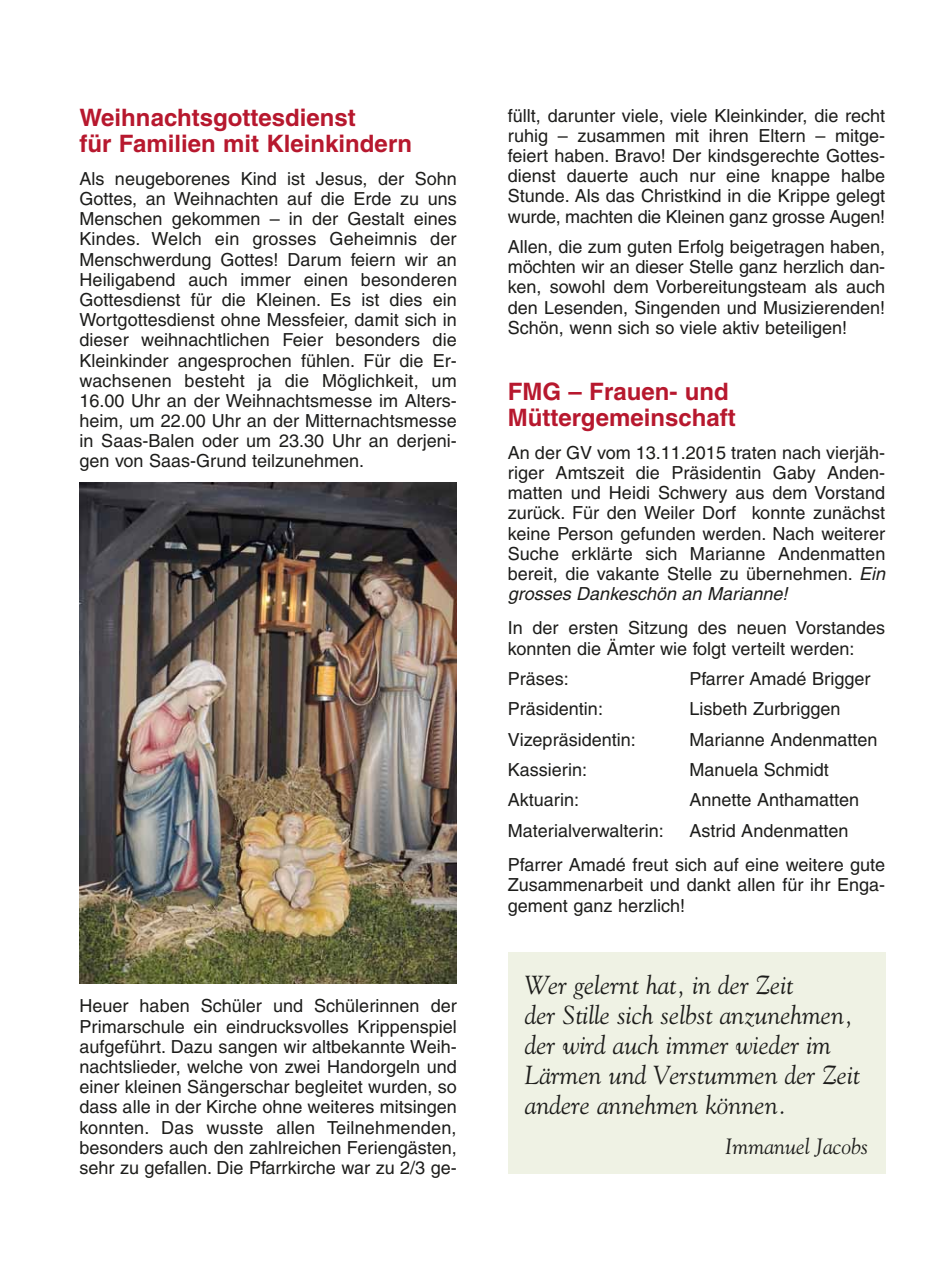
<style>
.page{position:relative;width:942px;height:1276px;background:#fff}
.page>*{position:absolute;margin:0;border:0;box-sizing:border-box;transform-origin:0 0}
.t1{font:italic 26px/30px "Goudy";color:#1d1d1b}
.t2{font:700 24px/26.2px "Helvetica";color:#b7182e}
.t3{font:italic 22px "Goudy";color:#1d1d1b}
.t4{font:18px/20.2px "Helvetica";color:#1d1d1b;text-align:justify}
.s1{font-style:italic}
</style>
<div class="page">
<div style="left:507px;top:952px;width:377px;height:222px;background:#eff2e4"></div>
<img style="left:79px;top:482px;width:377px;height:502px">
<h2 class="t2" style="left:79px;top:104px;width:334px">Weihnachtsgottesdienst<br>für Familien mit Kleinkindern</h2>
<p class="t4" style="left:79px;top:168px;width:379px">Als neugeborenes Kind ist Jesus, der Sohn Gottes, an Weihnachten auf die Erde zu uns Menschen gekommen – in der Gestalt eines Kindes. Welch ein grosses Geheimnis der Menschwerdung Gottes! Darum feiern wir an Heiligabend auch immer einen besonderen Gottesdienst für die Kleinen. Es ist dies ein Wortgottesdienst ohne Messfeier, damit sich in dieser weihnachtlichen Feier besonders die Kleinkinder angesprochen fühlen. Für die Er - wachsenen besteht ja die Möglichkeit, um 16.00 Uhr an der Weihnachtsmesse im Alters&shy;heim, um 22.00 Uhr an der Mitternachtsmesse in Saas-Balen oder um 23.30 Uhr an derjeni&shy;gen von Saas-Grund teilzunehmen.</p>
<p class="t4" style="left:79px;top:996px;width:379px">Heuer haben Schüler und Schülerinnen der Primarschule ein eindrucksvolles Krippenspiel aufgeführt. Dazu sangen wir altbekannte Weih&shy;nachtslieder, welche von zwei Handorgeln und einer kleinen Sängerschar begleitet wurden, so dass alle in der Kirche ohne weiteres mitsingen konnten. Das wusste allen Teilnehmenden, besonders auch den zahlreichen Feriengästen, sehr zu gefallen. Die Pfarrkirche war zu 2/3 ge -</p>
<p class="t4" style="left:507px;top:105px;width:379px">füllt, darunter viele, viele Kleinkinder, die recht ruhig – zusammen mit ihren Eltern – mitge&shy;feiert haben. Bravo! Der kindsgerechte Gottes&shy;dienst dauerte auch nur eine knappe halbe Stunde. Als das Christkind in die Krippe gelegt wurde, machten die Kleinen ganz grosse Augen!</p>
<p class="t4" style="left:507px;top:236px;width:379px">Allen, die zum guten Erfolg beigetragen haben, möchten wir an dieser Stelle ganz herzlich dan&shy;ken, sowohl dem Vorbereitungsteam als auch den Lesenden, Singenden und Musizierenden!<br>Schön, wenn sich so viele aktiv beteiligen!</p>
<h2 class="t2" style="left:507px;top:378px;width:229px">FMG – Frauen- und<br>Müttergemeinschaft</h2>
<p class="t4" style="left:507px;top:442px;width:379px">An der GV vom 13.11.2015 traten nach vierjäh&shy;riger Amtszeit die Präsidentin Gaby Anden&shy;matten und Heidi Schwery aus dem Vorstand zurück. Für den Weiler Dorf konnte zunächst keine Person gefunden werden. Nach weiterer Suche erklärte sich Marianne Andenmatten bereit, die vakante Stelle zu übernehmen. <span class="s1">Ein grosses Dankeschön an Marianne!</span></p>
<p class="t4" style="left:507px;top:618px;width:379px">In der ersten Sitzung des neuen Vorstandes konnten die Ämter wie folgt verteilt werden:</p>
<p class="t4" style="left:507px;top:668px;width:63px">Präses:</p>
<p class="t4" style="left:689px;top:668px;width:182px">Pfarrer Amadé Brigger</p>
<p class="t4" style="left:507px;top:699px;width:97px">Präsidentin:</p>
<p class="t4" style="left:689px;top:699px;width:152px">Lisbeth Zurbriggen</p>
<p class="t4" style="left:507px;top:729px;width:129px">Vizepräsidentin:</p>
<p class="t4" style="left:689px;top:729px;width:189px">Marianne Andenmatten</p>
<p class="t4" style="left:507px;top:759px;width:81px">Kassierin:</p>
<p class="t4" style="left:689px;top:759px;width:141px">Manuela Schmidt</p>
<p class="t4" style="left:507px;top:790px;width:73px">Aktuarin:</p>
<p class="t4" style="left:689px;top:790px;width:171px">Annette Anthamatten</p>
<p class="t4" style="left:507px;top:820px;width:157px">Materialverwalterin:</p>
<p class="t4" style="left:507px;top:813px;width:379px;line-height:34.4px;text-indent:181px">Astrid Andenmatten<br>Pfarrer Amadé freut sich auf eine weitere gute</p>
<p class="t4" style="left:507px;top:875px;width:378px">Zusammenarbeit und dankt allen für ihr Enga&shy;gement ganz herzlich!</p>
<h1 class="t1" style="left:524px;top:969px;width:336px">Wer gelernt hat, in der Zeit<br>der Stille sich selbst anzunehmen, der wird auch immer wieder im<br>Lärmen und Verstummen der Zeit andere annehmen können.</h1>
<p class="t3" style="left:725px;top:1132px;width:144px">Immanuel Jacobs</p>
</div>
